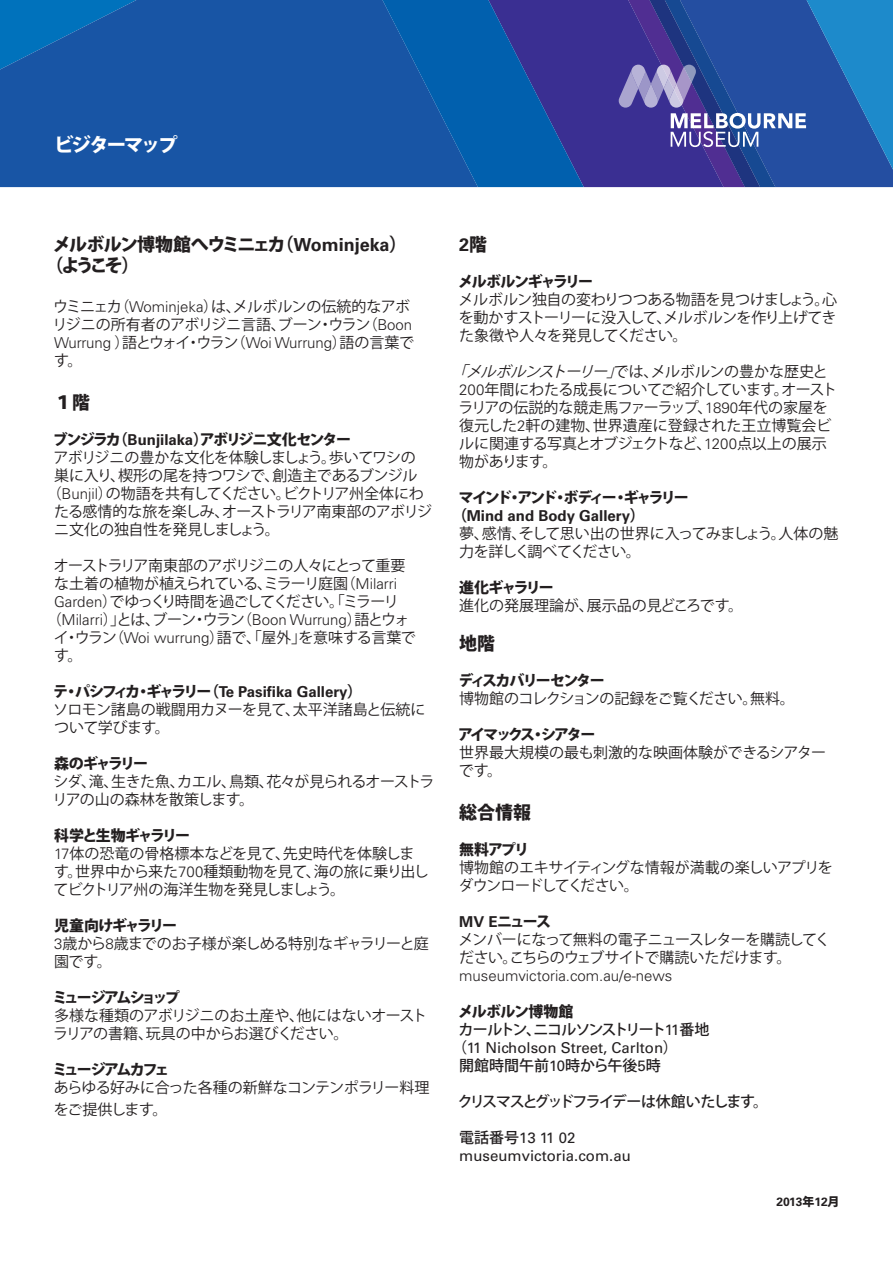
<style>
.page{position:relative;width:893px;height:1263px;background:#fff}
.page>*{position:absolute;margin:0;border:0;box-sizing:border-box;transform-origin:0 0}
.Head_A{font:800 19.5px "Koz Go Pro";letter-spacing:-.11em;color:#fff}
.t1{font:800 18px/21.6px "Koz Go Pro";letter-spacing:-.09em;color:#231f20}
.t2{font:800 18px "Koz Go Pro";letter-spacing:-.05em;color:#231f20}
.t3{font:700 18px "Univers";color:#231f20}
.t4{font:15px/18px "Koz Go Pro";letter-spacing:-.03em;color:#231f20}
.t5{font:15px/18px "Koz Go Pro";letter-spacing:-.01em;color:#231f20}
.t6{font:15px/18px "Koz Go Pro";color:#231f20}
.t7{font:800 15px "Koz Go Pro";letter-spacing:-.12em;color:#231f20}
.t8{font:15px/18px "Univers";color:#231f20}
.t9{font:800 15px/18px "Koz Go Pro";letter-spacing:-.16em;color:#231f20}
.t10{font:15px "Koz Go Pro";letter-spacing:-.09em;color:#231f20}
.t11{font:700 15px "Univers";color:#231f20}
.t12{font:15px "Koz Go Pro";letter-spacing:-.1em;color:#231f20}
.t13{font:500 15px "Koz Go Pro";letter-spacing:-.11em;color:#231f20}
.t14{font:500 15px "Koz Go Pro";color:#231f20}
.t15{font:800 15px "Koz Go Pro";letter-spacing:-.14em;color:#231f20}
.t16{font:800 15px "Koz Go Pro";letter-spacing:-.145em;color:#231f20}
.t17{font:800 15px "Koz Go Pro";letter-spacing:-.18em;color:#231f20}
.t18{font:800 15px "Koz Go Pro";letter-spacing:-.09em;color:#231f20}
.t19{font:800 15px "Koz Go Pro";letter-spacing:-.04em;color:#231f20}
.t20{font:700 12px "Univers";color:#231f20}
.s1{font-family:"Univers";font-weight:700}
.s2{font-family:"Univers";font-weight:300}
.s3{font-family:"Koz Go Pro";font-weight:800}
.s4{font-style:italic}
.s5{font-family:"Koz Go Pro";font-weight:500}
.s6{font-family:"Univers";font-weight:400}
</style>
<div class="page">
<div style="left:0;top:0;width:382px;height:187px;background:#1855a5"></div>
<svg style="left:382px;top:0;width:511px;height:187px;background:#2852a4"></svg>
<p class="Head_A" style="left:54px;top:132px;width:125px">ビジターマップ</p>
<p class="t1" style="left:45px;top:234px;width:363px;text-indent:7px">メルボルン博物館へウミニェカ（<span class="s1">Wominjeka</span>）（ようこそ）</p>
<p class="t4" style="left:53px;top:298px;width:363px">ウミニェカ（<span class="s2">Wominjeka</span>）は、メルボルンの伝統的なアボリジニの所有者のアボリジニ言語、ブーン・ウラン（<span class="s2">Boon<br>Wurrung</span> ）語とウォイ・ウラン（<span class="s2">Woi Wurrung</span>）語の言葉です。</p>
<p class="t2" style="left:54px;top:391px;width:37px">１階</p>
<p class="t7" style="left:53px;top:430px;width:300px">ブンジラカ（<span class="s1">Bunjilaka</span>）アボリジニ文化センター</p>
<p class="t4" style="left:53px;top:449px;width:364px">アボリジニの豊かな文化を体験しましょう。歩いてワシの</p>
<p class="t4" style="left:54px;top:467px;width:365px">巣に入り、楔形の尾を持つワシで、創造主であるブンジル</p>
<p class="t4" style="left:47px;top:485px;width:378px">（<span class="s2">Bunjil</span>）の物語を共有してください。ビクトリア州全体にわ</p>
<p class="t4" style="left:54px;top:503px;width:380px">たる感情的な旅を楽しみ、オーストラリア南東部のアボリジ</p>
<p class="t4" style="left:54px;top:521px;width:227px">ニ文化の独自性を発見しましょう。</p>
<p class="t4" style="left:54px;top:557px;width:353px">オーストラリア南東部のアボリジニの人々にとって重要</p>
<p class="t4" style="left:54px;top:575px;width:344px">な土着の植物が植えられている、ミラーリ庭園（<span class="s2">Milarri</span></p>
<p class="t12" style="left:54px;top:592px;width:346px"><span class="s2">Garden</span>）でゆっくり時間を過ごしてください。「ミラーリ</p>
<p class="t10" style="left:47px;top:610px;width:364px">（<span class="s2">Milarri</span>）」とは、ブーン・ウラン（<span class="s2">Boon Wurrung</span>）語とウォ</p>
<p class="t4" style="left:54px;top:629px;width:364px">イ・ウラン（<span class="s2">Woi wurrung</span>）語で、「屋外」を意味する言葉で</p>
<p class="t4" style="left:54px;top:647px;width:30px">す。</p>
<p class="t11" style="left:53px;top:683px;width:310px"><span class="s3">テ・パシフィカ・ギャラリー（</span>Te Pasifika Gallery<span class="s3">）</span></p>
<p class="t4" style="left:53px;top:701px;width:374px">ソロモン諸島の戦闘用カヌーを見て、太平洋諸島と伝統について学びます。</p>
<p class="t15" style="left:54px;top:754px;width:96px">森のギャラリー</p>
<p class="t4" style="left:53px;top:773px;width:383px">シダ、滝、生きた魚、カエル、鳥類、花々が見られるオーストラリアの山の森林を散策します。</p>
<p class="t7" style="left:54px;top:826px;width:138px">科学と生物ギャラリー</p>
<p class="t5" style="left:54px;top:845px;width:377px"><span class="s2">17</span>体の恐竜の骨格標本などを見て、先史時代を体験します。世界中から来た<span class="s2">700</span>種類動物を見て、海の旅に乗り出してビクトリア州の海洋生物を発見しましょう。</p>
<p class="t7" style="left:54px;top:916px;width:125px">児童向けギャラリー</p>
<p class="t4" style="left:54px;top:935px;width:376px"><span class="s2">3</span>歳から<span class="s2">8</span>歳までのお子様が楽しめる特別なギャラリーと庭園です。</p>
<p class="t17" style="left:52px;top:988px;width:129px">ミュージアムショップ</p>
<p class="t6" style="left:53px;top:1007px;width:375px">多様な種類のアボリジニのお土産や、他にはないオーストラリアの書籍、玩具の中からお選びください。</p>
<p class="t7" style="left:52px;top:1060px;width:119px">ミュージアムカフェ</p>
<p class="t4" style="left:54px;top:1077px;width:377px;line-height:21.6px">あらゆる好みに合った各種の新鮮なコンテンポラリー料理をご提供します。</p>
<p class="t3" style="left:459px;top:234px;width:30px">2<span class="s3">階</span></p>
<p class="t18" style="left:458px;top:271px;width:136px">メルボルンギャラリー</p>
<p class="t4" style="left:459px;top:290px;width:380px;text-align:justify">メルボルン独自の変わりつつある物語を見つけましょう。心を動かすストーリーに没入して、メルボルンを作り上げてきた象徴や人々を発見してください。</p>
<p class="t5" style="left:458px;top:362px;width:380px;text-indent:-6px"><span class="s4">「メルボルンストーリー」</span>では、メルボルンの豊かな歴史と<br><span class="s2">200</span>年間にわたる成長についてご紹介しています。オーストラリアの伝説的な競走馬ファーラップ、<span class="s2">1890</span>年代の家屋を復元した<span class="s2">2</span>軒の建物、世界遺産に登録された王立博覧会ビルに関連する写真とオブジェクトなど、<span class="s2">1200</span>点以上の展示物があります。</p>
<p class="t9" style="left:452px;top:489px;width:238px;text-indent:7px">マインド・アンド・ボディー・ギャラリー（<span class="s1">Mind and Body Gallery</span>）</p>
<p class="t4" style="left:459px;top:524px;width:381px">夢、感情、そして思い出の世界に入ってみましょう。人体の魅力を詳しく調べてください。</p>
<p class="t15" style="left:459px;top:577px;width:96px">進化ギャラリー</p>
<p class="t6" style="left:459px;top:596px;width:285px">進化の発展理論が、展示品の見どころです。</p>
<p class="t2" style="left:459px;top:632px;width:37px">地階</p>
<p class="t7" style="left:458px;top:671px;width:148px">ディスカバリーセンター</p>
<p class="t4" style="left:459px;top:690px;width:337px">博物館のコレクションの記録をご覧ください。無料。</p>
<p class="t16" style="left:458px;top:725px;width:139px">アイマックス・シアター</p>
<p class="t6" style="left:459px;top:744px;width:369px">世界最大規模の最も刺激的な映画体験ができるシアターです。</p>
<p class="t2" style="left:459px;top:801px;width:73px">総合情報</p>
<p class="t7" style="left:459px;top:840px;width:71px">無料アプリ</p>
<p class="t4" style="left:458px;top:859px;width:376px">博物館のエキサイティングな情報が満載の楽しいアプリをダウンロードしてください。</p>
<p class="t7" style="left:459px;top:912px;width:94px"><span class="s1">MV E</span>ニュース</p>
<p class="t4" style="left:459px;top:931px;width:373px">メンバーになって無料の電子ニュースレターを購読してください。こちらのウェブサイトで購読いただけます。<span class="s2">museumvictoria.com.au/e-news</span></p>
<p class="t19" style="left:458px;top:1002px;width:117px">メルボルン博物館</p>
<p class="t8" style="left:452px;top:1021px;width:259px;text-indent:6px"><span class="s5">カールトン、ニコルソンストリート</span>11<span class="s5">番地（</span>11 Nicholson Street, Carlton<span class="s5">）</span></p>
<p class="t14" style="left:459px;top:1056px;width:203px">開館時間午前<span class="s6">10</span>時から午後<span class="s6">5</span>時</p>
<p class="t13" style="left:458px;top:1092px;width:312px">クリスマスとグッドフライデーは休館いたします。</p>
<p class="t8" style="left:459px;top:1129px;width:118px"><span class="s5">電話番号</span>13 11 02</p>
<p class="t8" style="left:459px;top:1147px;width:173px">museumvictoria.com.au</p>
<p class="t20" style="left:777px;top:1194px;width:65px">2013<span class="s3">年</span>12<span class="s3">月</span></p>
</div>
